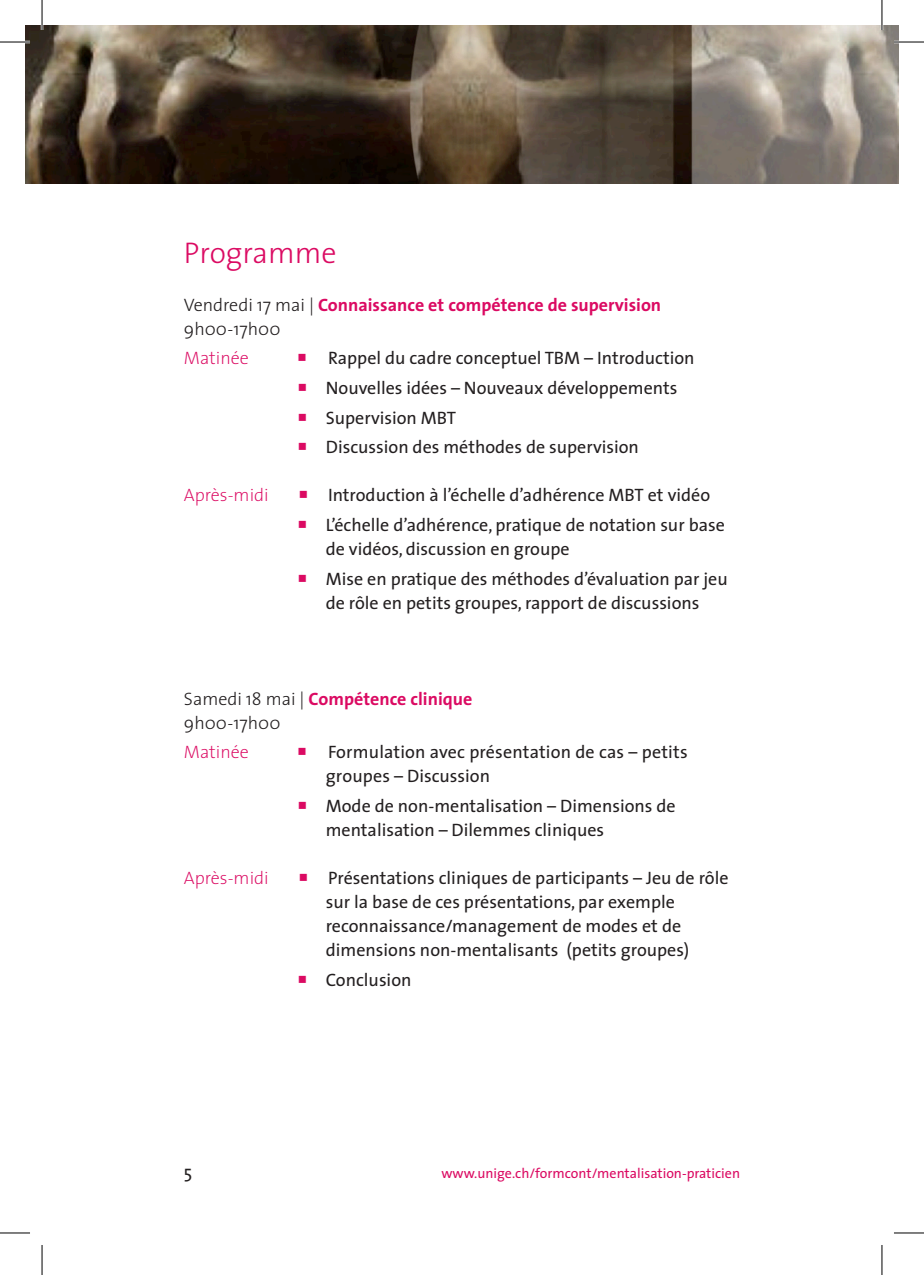
<style>
.page{position:relative;width:924px;height:1275px;background:#fff}
.page>*{position:absolute;margin:0;border:0;box-sizing:border-box;transform-origin:0 0}
.texte{font:300 30px "The Sans";color:#db0a62}
.texte-2{font:18px/24px "The Sans";color:#231f20}
.retrait5{font:18px "The Sans";color:#231f20}
.texte-3{font:700 18px "The Sans";color:#db0a62}
.texte-4{font:200 18px "The Sans";color:#db0a62}
.texte-5{font:300 18px "The Sans";color:#231f20}
.t1{font:14px "The Sans";color:#db0a62}
.s1{font-weight:300;color:#231f20}
.s2{color:#db0a62}
</style>
<div class="page">
<img style="left:25px;top:25px;width:873px;height:159px">
<hr style="left:0;top:41px;width:30px;height:2px;background:#fff">
<hr style="left:893px;top:41px;width:30px;height:2px;background:#fff">
<hr style="left:41px;top:0;width:2px;height:30px;background:#fff">
<hr style="left:880px;top:0;width:2px;height:30px;background:#fff">
<hr style="left:0;top:42px;width:30px;height:1px;background:#000">
<hr style="left:893px;top:42px;width:30px;height:1px;background:#000">
<hr style="left:0;top:1232px;width:30px;height:1px;background:#000">
<hr style="left:893px;top:1232px;width:30px;height:1px;background:#000">
<hr style="left:42px;top:0;width:1px;height:30px;background:#000">
<hr style="left:42px;top:1245px;width:1px;height:30px;background:#000">
<hr style="left:881px;top:0;width:1px;height:30px;background:#000">
<hr style="left:881px;top:1245px;width:1px;height:30px;background:#000">
<p class="texte" style="left:184px;top:227px;width:154px">Programme</p>
<p class="texte-3" style="left:184px;top:289px;width:478px"><span class="s1">Vendredi 17 mai |</span> Connaissance et compétence de supervision</p>
<p class="texte-5" style="left:184px;top:313px;width:98px">9h00-17h00</p>
<p class="texte-4" style="left:184px;top:343px;width:66px">Matinée</p>
<p class="texte-2" style="left:297px;top:345px;width:399px"><span class="s2">○</span> Rappel du cadre conceptuel TBM – Introduction</p>
<p class="retrait5" style="left:297px;top:373px;width:381px"><span class="s2">○</span> Nouvelles idées – Nouveaux développements</p>
<p class="retrait5" style="left:297px;top:402px;width:160px"><span class="s2">○</span> Supervision MBT</p>
<p class="retrait5" style="left:297px;top:432px;width:343px"><span class="s2">○</span> Discussion des méthodes de supervision</p>
<p class="texte-4" style="left:184px;top:480px;width:86px">Après-midi</p>
<p class="texte-2" style="left:298px;top:482px;width:413px"><span class="s2">○</span> Introduction à l’échelle d’adhérence MBT et vidéo</p>
<p class="texte-2" style="left:325px;top:512px;width:400px;text-indent:-28px"><span class="s2">○</span> L’échelle d’adhérence, pratique de notation sur base de vidéos, discussion en groupe</p>
<p class="texte-2" style="left:297px;top:566px;width:431px;text-align:center"><span class="s2">○</span> Mise en pratique des méthodes d’évaluation par jeu de rôle en petits groupes, rapport de discussions</p>
<p class="texte-3" style="left:184px;top:683px;width:290px"><span class="s1">Samedi 18 mai |</span> Compétence clinique</p>
<p class="texte-5" style="left:184px;top:707px;width:98px">9h00-17h00</p>
<p class="texte-4" style="left:184px;top:737px;width:66px">Matinée</p>
<p class="texte-2" style="left:297px;top:739px;width:392px"><span class="s2">○</span> Formulation avec présentation de cas – petits</p>
<p class="texte-2" style="left:325px;top:763px;width:166px">groupes – Discussion</p>
<p class="texte-2" style="left:325px;top:793px;width:351px;text-indent:-28px"><span class="s2">○</span> Mode de non-mentalisation – Dimensions de mentalisation – Dilemmes cliniques</p>
<p class="texte-4" style="left:184px;top:863px;width:86px">Après-midi</p>
<p class="texte-2" style="left:298px;top:865px;width:431px"><span class="s2">○</span> Présentations cliniques de participants – Jeu de rôle</p>
<p class="texte-2" style="left:325px;top:889px;width:365px">sur la base de ces présentations, par exemple reconnaissance/management de modes et de dimensions non-mentalisants (petits groupes)</p>
<p class="texte-2" style="left:297px;top:967px;width:115px"><span class="s2">○</span> Conclusion</p>
<p class="texte-2" style="left:184px;top:1159px;width:10px">5</p>
<p class="t1" style="left:441px;top:1161px;width:300px">www.unige.ch/formcont/mentalisation-praticien</p>
</div>
